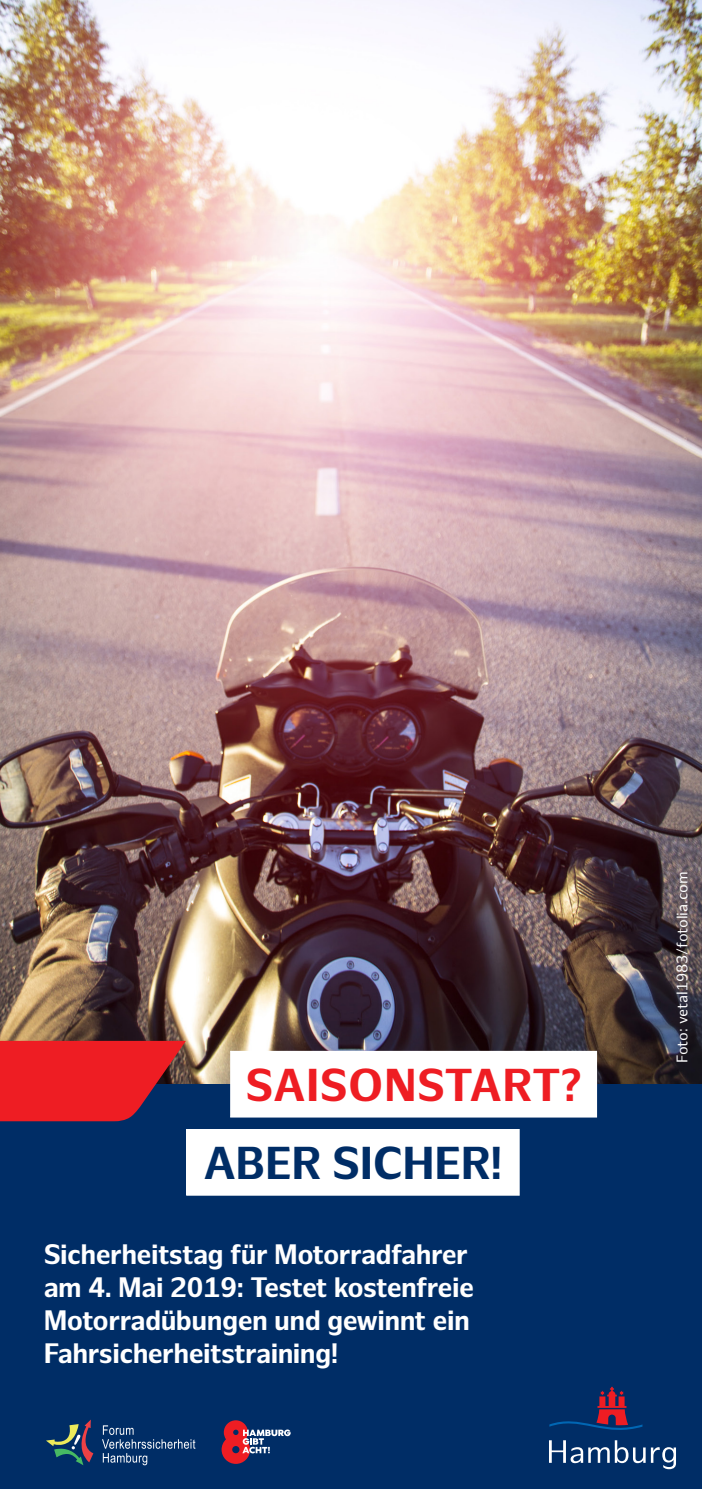
<style>
.page{position:relative;width:702px;height:1489px;background:#fff}
.page>*{position:absolute;margin:0;border:0;box-sizing:border-box;transform-origin:0 0}
.t1{font:700 45px "Hamburg Sans";letter-spacing:.005em;color:#ee1d23}
.t2{font:700 45px "Hamburg Sans";letter-spacing:-.01em;color:#002d66}
.t3{font:700 27.5px/33px "Hamburg Sans";letter-spacing:-.02em;color:#fff}
.t4{font:15px "Hamburg Sans";color:#fff}
</style>
<div class="page">
<div style="left:0;top:0;width:702px;height:1488px;background:#002d66"></div>
<img style="left:0;top:0;width:702px;height:1082px">
<div style="left:231px;top:1051px;width:365px;height:65px;background:#fff"></div>
<div style="left:230px;top:1051px;width:366px;height:66px;border:1px solid #fff"></div>
<svg style="left:0;top:1040px;width:186px;height:81px;background:#cd202b"></svg>
<svg style="left:549px;top:1386px;width:93px;height:44px"></svg>
<svg style="left:549px;top:1440px;width:127px;height:28px"></svg>
<svg style="left:46px;top:1419px;width:47px;height:46px"></svg>
<svg style="left:102px;top:1425px;width:93px;height:40px"></svg>
<div style="left:187px;top:1129px;width:332px;height:66px;background:#fff"></div>
<svg style="left:221px;top:1420px;width:70px;height:43px"></svg>
<p class="t1" style="left:245px;top:1058px;width:338px">SAISONSTART?</p>
<p class="t2" style="left:203px;top:1136px;width:301px">ABER SICHER!</p>
<p class="t3" style="left:44px;top:1238px;width:432px">Sicherheitstag für Motorradfahrer am 4. Mai 2019: Testet kostenfreie Motorradübungen und gewinnt ein Fahrsicherheitstraining!</p>
<p class="t4" style="left:673px;top:1062px;width:193px;rotate:-90deg">Foto: vetal1983/fotolia.com</p>
</div>
